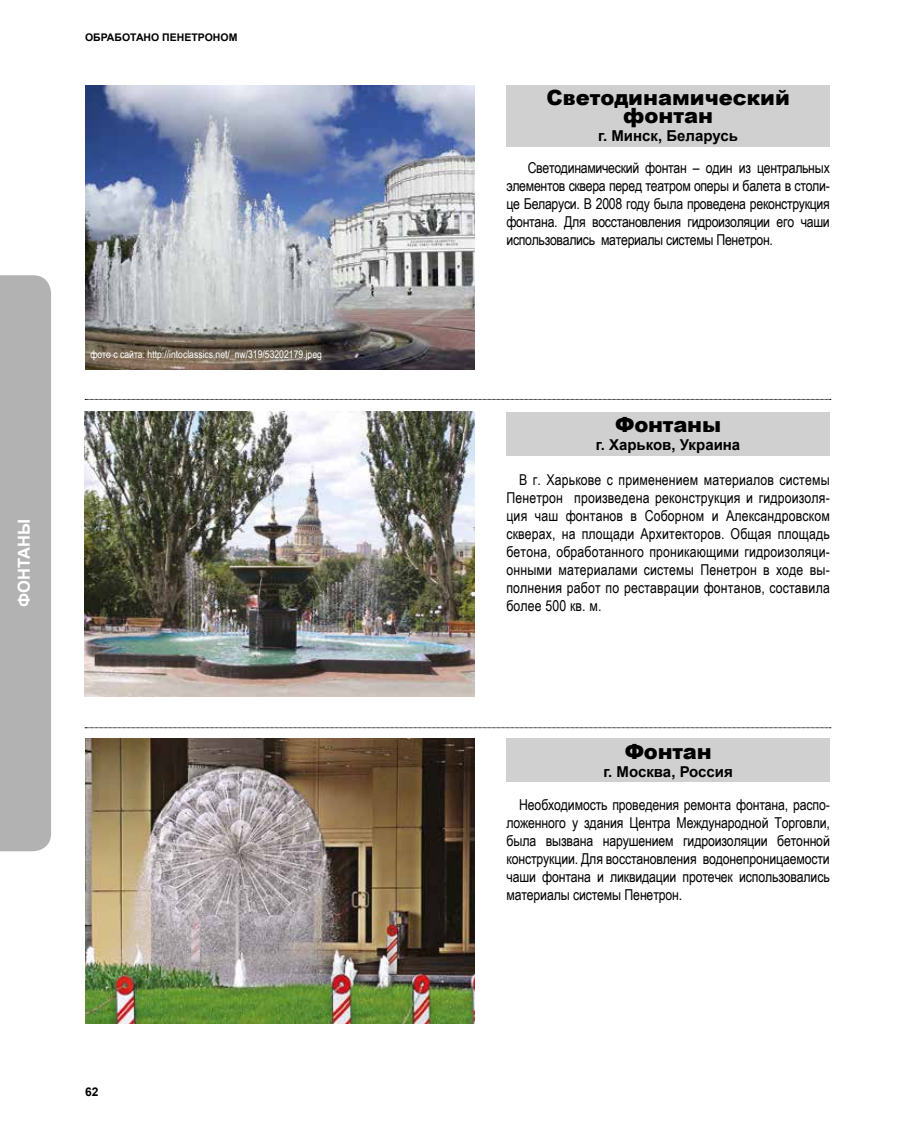
<style>
.page{position:relative;width:915px;height:1127px;background:#fff}
.page>*{position:absolute;margin:0;border:0;box-sizing:border-box;transform-origin:0 0}
.t1{font:900 21px/18px "Arial";color:#000;text-align:center}
.t2{font:700 16.5px "Arial";color:#fff}
.t3{font:15px/18px "Arial Narrow";letter-spacing:-.01em;color:#000;text-align:justify}
.t4{font:700 15px "Arial";color:#000}
.t5{font:700 12px "Arial";color:#000}
.t6{font:10.5px "Arial Narrow";color:#fff}
.t7{font:700 10.5px "Arial";color:#000}
</style>
<div class="page">
<div style="left:506px;top:412px;width:323px;height:43px;background:#d0d0d0"></div>
<img style="left:85px;top:412px;width:389px;height:285px">
<img style="left:85px;top:85px;width:389px;height:285px">
<img style="left:85px;top:739px;width:389px;height:284px">
<div style="left:506px;top:85px;width:323px;height:62px;background:#d0d0d0"></div>
<div style="left:506px;top:738px;width:323px;height:44px;background:#d0d0d0"></div>
<svg style="left:85px;top:399px;width:745px;height:1px"></svg>
<svg style="left:85px;top:727px;width:745px;height:1px"></svg>
<div style="left:0;top:275px;width:51px;height:576px;background:#b3b2b2"></div>
<p class="t7" style="left:85px;top:30px;width:154px">ОБРАБОТАНО ПЕНЕТРОНОМ</p>
<p class="t6" style="left:90px;top:346px;width:233px">фото с сайта: http://intoclassics.net/_nw/319/53202179.jpeg</p>
<p class="t2" style="left:13px;top:607px;width:89px;rotate:-90deg">ФОНТАНЫ</p>
<p class="t5" style="left:85px;top:1084px;width:15px">62</p>
<h1 class="t1" style="left:546px;top:88px;width:245px">Светодинамический фонтан</h1>
<p class="t4" style="left:598px;top:126px;width:141px">г. Минск, Беларусь</p>
<p class="t3" style="left:506px;top:159px;width:325px;text-indent:21px">Светодинамический фонтан – один из центральных элементов сквера перед театром оперы и балета в столи&shy;це Беларуси. В 2008 году была проведена реконструкция фонтана. Для восстановления гидроизоляции его чаши использовались материалы системы Пенетрон.</p>
<h1 class="t1" style="left:615px;top:415px;width:107px">Фонтаны</h1>
<p class="t4" style="left:595px;top:435px;width:146px">г. Харьков, Украина</p>
<p class="t3" style="left:506px;top:470px;width:325px;text-indent:13px">В г. Харькове с применением материалов системы Пенетрон произведена реконструкция и гидроизоля&shy;ция чаш фонтанов в Соборном и Александровском скверах, на площади Архитекторов. Общая площадь бетона, обработанного проникающими гидроизоляци&shy;онными материалами системы Пенетрон в ходе вы&shy;полнения работ по реставрации фонтанов, составила более 500 кв. м.</p>
<h1 class="t1" style="left:624px;top:742px;width:88px">Фонтан</h1>
<p class="t4" style="left:603px;top:761px;width:131px">г. Москва, Россия</p>
<p class="t3" style="left:506px;top:795px;width:325px;text-indent:13px">Необходимость проведения ремонта фонтана, распо&shy;ложенного у здания Центра Международной Торговли, была вызвана нарушением гидроизоляции бетонной конструкции. Для восстановления водонепроницаемости чаши фонтана и ликвидации протечек использовались материалы системы Пенетрон.</p>
</div>
